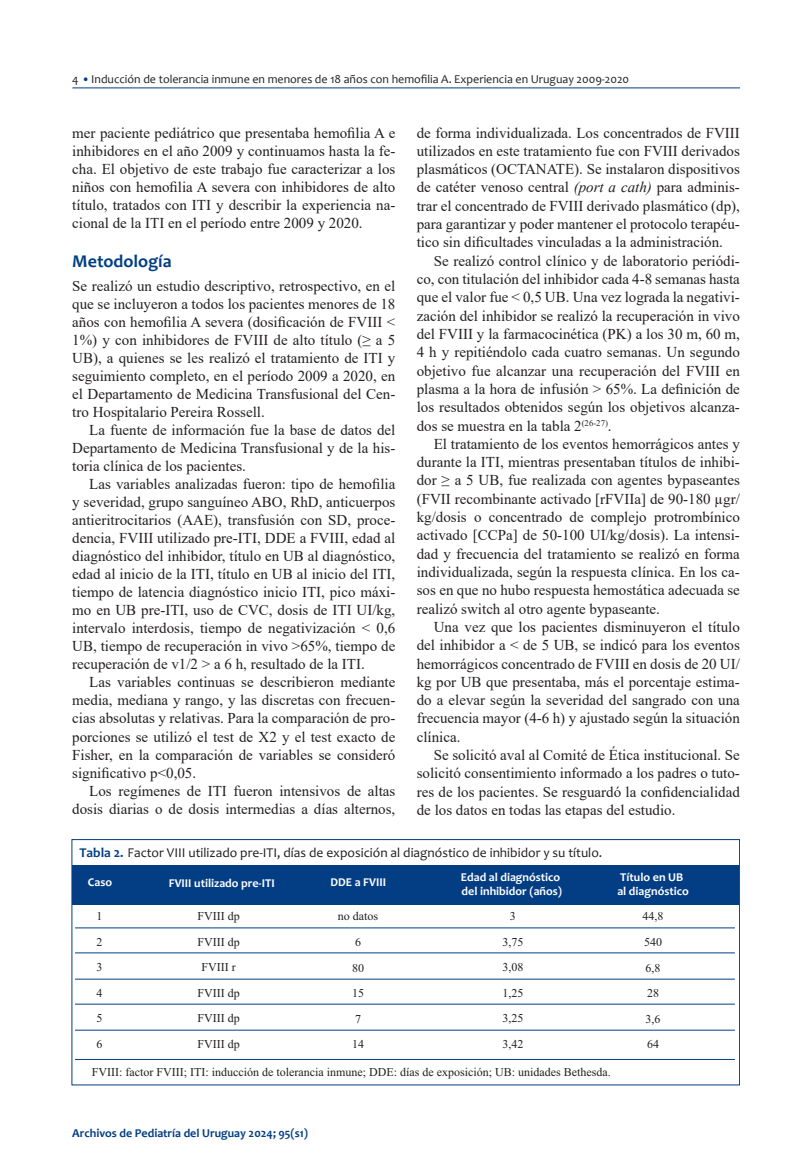
<style>
.page{position:relative;width:808px;height:1170px;background:#fff}
.page>*{position:absolute;margin:0;border:0;box-sizing:border-box;transform-origin:0 0}
.t1{font:700 18px "Candara";color:#033e84}
.t2{font:15px/18.3px "Times New Roman";color:#231f20;text-align:justify}
.t3{font:13.5px "Candara";color:#231f20}
.t4{font:12px/25.5px "Times New Roman";color:#231f20;text-align:center}
.t5{font:700 12px/14.4px "Candara";color:#fff}
.t6{font:12px "Candara";color:#231f20}
.t7{font:700 12px "Candara";color:#033e84}
.s1{font-weight:700;color:#033e84}
.s2{font-style:italic}
</style>
<div class="page">
<hr style="left:72px;top:87px;width:668px;height:1px;background:#033e84">
<div style="left:72px;top:865px;width:667px;height:39px;background:#033e84"></div>
<div style="left:72px;top:839px;width:668px;height:246px;border:1px solid #033e84"></div>
<hr style="left:75px;top:927px;width:660px;height:1px;background:#033e84">
<hr style="left:75px;top:952px;width:660px;height:1px;background:#033e84">
<hr style="left:75px;top:978px;width:660px;height:1px;background:#033e84">
<hr style="left:75px;top:1003px;width:660px;height:1px;background:#033e84">
<hr style="left:75px;top:1029px;width:660px;height:1px;background:#033e84">
<hr style="left:75px;top:1058px;width:660px;height:1px;background:#033e84">
<p class="t6" style="left:72px;top:71px;width:558px">4 <span class="s1">•</span>Inducción de tolerancia inmune en menores de 18 años con hemofilia A. Experiencia en Uruguay 2009-2020</p>
<p class="t2" style="left:72px;top:123px;width:325px">mer paciente pediátrico que presentaba hemofilia A e inhibidores en el año 2009 y continuamos hasta la fe&shy;cha. El objetivo de este trabajo fue caracterizar a los niños con hemofilia A severa con inhibidores de alto título, tratados con ITI y describir la experiencia na&shy;cional de la ITI en el período entre 2009 y 2020.</p>
<p class="t1" style="left:72px;top:250px;width:101px">Metodología</p>
<p class="t2" style="left:72px;top:277px;width:325px">Se realizó un estudio descriptivo, retrospectivo, en el que se incluyeron a todos los pacientes menores de 18 años con hemofilia A severa (dosificación de FVIII &lt; 1%) y con inhibidores de FVIII de alto título (≥ a 5<br>UB), a quienes se les realizó el tratamiento de ITI y seguimiento completo, en el período 2009 a 2020, en el Departamento de Medicina Transfusional del Cen&shy;tro Hospitalario Pereira Rossell.</p>
<p class="t2" style="left:72px;top:421px;width:325px;text-indent:17px">La fuente de información fue la base de datos del Departamento de Medicina Transfusional y de la his&shy;toria clínica de los pacientes.</p>
<p class="t2" style="left:72px;top:475px;width:325px;text-indent:17px">Las variables analizadas fueron: tipo de hemofilia y severidad, grupo sanguíneo ABO, RhD, anticuerpos antieritrocitarios (AAE), transfusión con SD, proce&shy;dencia, FVIII utilizado pre-ITI, DDE a FVIII, edad al diagnóstico del inhibidor, título en UB al diagnóstico, edad al inicio de la ITI, título en UB al inicio del ITI, tiempo de latencia diagnóstico inicio ITI, pico máxi&shy;mo en UB pre-ITI, uso de CVC, dosis de ITI UI/kg, intervalo interdosis, tiempo de negativización &lt; 0,6<br>UB, tiempo de recuperación in vivo &gt;65%, tiempo de recuperación de v1/2 &gt; a 6 h, resultado de la ITI.</p>
<p class="t2" style="left:72px;top:673px;width:325px;text-indent:17px">Las variables continuas se describieron mediante media, mediana y rango, y las discretas con frecuen&shy;cias absolutas y relativas. Para la comparación de pro&shy;porciones se utilizó el test de X2 y el test exacto de Fisher, en la comparación de variables se consideró significativo p&lt;0,05.</p>
<p class="t2" style="left:72px;top:781px;width:325px;text-align:right">Los regímenes de ITI fueron intensivos de altas dosis diarias o de dosis intermedias a días alternos,</p>
<p class="t2" style="left:417px;top:123px;width:325px">de forma individualizada. Los concentrados de FVIII utilizados en este tratamiento fue con FVIII derivados plasmáticos (OCTANATE). Se instalaron dispositivos de catéter venoso central <span class="s2">(port a cath)</span> para adminis&shy;trar el concentrado de FVIII derivado plasmático (dp), para garantizar y poder mantener el protocolo terapéu&shy;tico sin dificultades vinculadas a la administración.</p>
<p class="t2" style="left:417px;top:251px;width:325px;text-indent:17px">Se realizó control clínico y de laboratorio periódi&shy;co, con titulación del inhibidor cada 4-8 semanas hasta que el valor fue &lt; 0,5 UB. Una vez lograda la negativi&shy;zación del inhibidor se realizó la recuperación in vivo del FVIII y la farmacocinética (PK) a los 30 m, 60 m, 4 h y repitiéndolo cada cuatro semanas. Un segundo objetivo fue alcanzar una recuperación del FVIII en plasma a la hora de infusión &gt; 65%. La definición de los resultados obtenidos según los objetivos alcanza&shy;dos se muestra en la tabla 2<sup>(26-27)</sup>.</p>
<p class="t2" style="left:417px;top:434px;width:325px;text-indent:17px">El tratamiento de los eventos hemorrágicos antes y durante la ITI, mientras presentaban títulos de inhibi&shy;dor ≥ a 5 UB, fue realizada con agentes bypaseantes (FVII recombinante activado [rFVIIa] de 90-180 µgr/ kg/dosis o concentrado de complejo protrombínico activado [CCPa] de 50-100 UI/kg/dosis). La intensi&shy;dad y frecuencia del tratamiento se realizó en forma individualizada, según la respuesta clínica. En los ca&shy;sos en que no hubo respuesta hemostática adecuada se realizó switch al otro agente bypaseante.</p>
<p class="t2" style="left:417px;top:617px;width:325px;text-indent:17px">Una vez que los pacientes disminuyeron el título del inhibidor a &lt; de 5 UB, se indicó para los eventos hemorrágicos concentrado de FVIII en dosis de 20 UI/ kg por UB que presentaba, más el porcentaje estima&shy;do a elevar según la severidad del sangrado con una frecuencia mayor (4-6 h) y ajustado según la situación clínica.</p>
<p class="t2" style="left:417px;top:745px;width:325px;text-indent:17px">Se solicitó aval al Comité de Ética institucional. Se solicitó consentimiento informado a los padres o tuto&shy;res de los pacientes. Se resguardó la confidencialidad de los datos en todas las etapas del estudio.</p>
<p class="t3" style="left:79px;top:843px;width:524px"><span class="s1">Tabla 2.</span> Factor VIII utilizado pre-ITI, días de exposición al diagnóstico de inhibidor y su título.</p>
<p class="t5" style="left:88px;top:874px;width:26px">Caso</p>
<p class="t5" style="left:169px;top:875px;width:107px">FVIII utilizado pre-ITI</p>
<p class="t5" style="left:330px;top:874px;width:57px">DDE a FVIII</p>
<p class="t5" style="left:461px;top:869px;width:103px">Edad al diagnóstico del inhibidor (años)</p>
<p class="t5" style="left:617px;top:869px;width:73px">Título en UB al diagnóstico</p>
<p class="t4" style="left:96px;top:904px;width:7px;text-align:justify">1<br>2<br>3<br>4<br>5<br>6</p>
<p class="t4" style="left:198px;top:904px;width:44px">FVIII dp<br>FVIII dp<br>FVIII r<br>FVIII dp<br>FVIII dp<br>FVIII dp</p>
<p class="t4" style="left:338px;top:904px;width:42px">no datos<br>6<br>80<br>15<br>7<br>14</p>
<p class="t4" style="left:502px;top:904px;width:22px">3<br>3,75<br>3,08<br>1,25<br>3,25<br>3,42</p>
<p class="t4" style="left:642px;top:904px;width:22px;text-align:left">44,8<br>540<br>6,8<br>28<br>3,6<br>64</p>
<p class="t4" style="left:92px;top:1060px;width:520px">FVIII: factor FVIII; ITI: inducción de tolerancia inmune; DDE: días de exposición; UB: unidades Bethesda.</p>
<p class="t7" style="left:72px;top:1125px;width:237px">Archivos de Pediatría del Uruguay 2024; 95(s1)</p>
</div>
